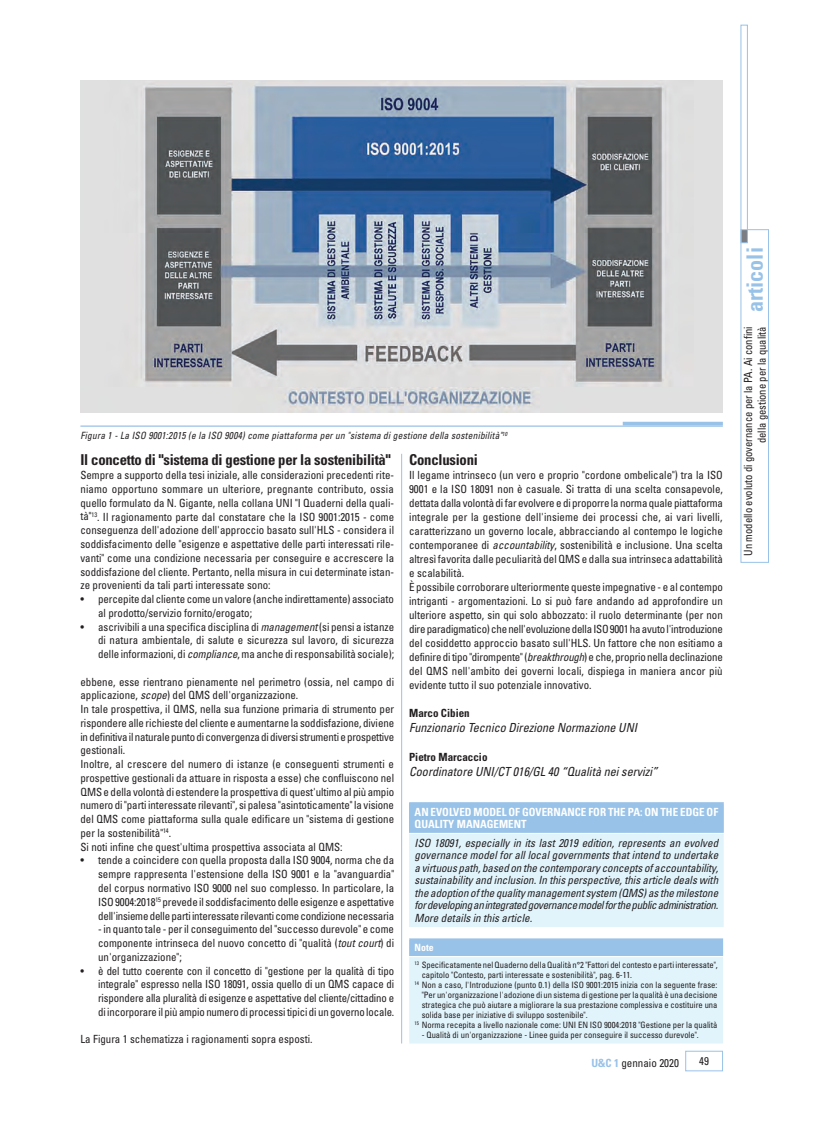
<style>
.page{position:relative;width:815px;height:1124px;background:#fff}
.page>*{position:absolute;margin:0;border:0;box-sizing:border-box;transform-origin:0 0}
.t1{font:700 condensed 22.5px "Univers LT Std";color:#98c2e7}
.t2{font:700 condensed 15px "Univers";letter-spacing:-.015em;color:#231f20}
.t3{font:italic condensed 12.5px "Univers";color:#231f20}
.t4{font:condensed 11.25px/13.8px "Univers LT Std";color:#231f20;text-align:justify}
.t5{font:italic condensed 11.25px/12.5px "Univers LT Std";letter-spacing:-.035em;color:#231f20;text-align:justify}
.t6{font:condensed 11.25px/13.8px "Univers LT Std";color:#231f20;text-align:justify;scale:.96 1}
.t7{font:condensed 11.25px/13.8px "Univers LT Std";color:#231f20;text-align:right;scale:.94 1}
.t8{font:700 condensed 11.25px/12.5px "Univers LT Std";color:#fff}
.t9{font:700 condensed 11.25px "Univers";color:#231f20}
.t10{font:italic condensed 10px "Univers LT Std";letter-spacing:.025em;color:#231f20;scale:.94 1}
.t11{font:700 condensed 10px "Univers LT Std";color:#fff}
.t12{font:condensed 8.75px "Univers LT Std";color:#231f20}
.s1{font-style:italic}
.s2{font-weight:700;color:#98c2e7}
</style>
<div class="page">
<div style="left:685px;top:1050px;width:38px;height:20px;border:1px solid #98c2e7"></div>
<hr style="left:401px;top:454px;width:1px;height:589px;background:#98c2e7">
<div style="left:741px;top:230px;width:6px;height:13px;background:#7b7d82"></div>
<div style="left:741px;top:25px;width:7px;height:218px;border:1px solid #98c2e7"></div>
<div style="left:741px;top:229px;width:28px;height:333px;border:1px solid #98c2e7"></div>
<div style="left:410px;top:802px;width:313px;height:31px;background:#98c2e7"></div>
<div style="left:410px;top:833px;width:313px;height:93px;background:#e1f4fc"></div>
<hr style="left:409px;top:802px;width:315px;height:1px;background:#98c2e7">
<svg style="left:409px;top:803px;width:1px;height:29px"></svg>
<svg style="left:723px;top:803px;width:1px;height:29px"></svg>
<hr style="left:409px;top:832px;width:315px;height:1px;background:#fff">
<hr style="left:409px;top:833px;width:1px;height:92px;background:#e1f4fc">
<hr style="left:723px;top:833px;width:1px;height:92px;background:#e1f4fc">
<hr style="left:409px;top:925px;width:315px;height:1px;background:#e1f4fc">
<img style="left:80px;top:80px;width:643px;height:332px">
<hr style="left:80px;top:425px;width:643px;height:1px;background:#98c2e7">
<svg style="left:623px;top:421px;width:100px;height:4px"></svg>
<div style="left:410px;top:938px;width:312px;height:18px;background:#98c2e7"></div>
<div style="left:410px;top:956px;width:312px;height:86px;background:#e1f4fc"></div>
<hr style="left:409px;top:938px;width:314px;height:1px;background:#98c2e7">
<svg style="left:409px;top:939px;width:1px;height:17px"></svg>
<svg style="left:722px;top:939px;width:1px;height:17px"></svg>
<hr style="left:409px;top:956px;width:314px;height:1px;background:#fff">
<hr style="left:409px;top:956px;width:1px;height:86px;background:#e1f4fc">
<hr style="left:722px;top:956px;width:1px;height:86px;background:#e1f4fc">
<hr style="left:409px;top:1042px;width:314px;height:1px;background:#e1f4fc">
<p class="t10" style="left:80px;top:429px;width:456px">Figura 1 - La ISO 9001:2015 (e la ISO 9004) come piattaforma per un "sistema di gestione della sostenibilità"<sup>10</sup></p>
<h2 class="t2" style="left:80px;top:451px;width:312px">Il concetto di "sistema di gestione per la sostenibilità"</h2>
<p class="t4" style="left:80px;top:468px;width:315px">Sempre a supporto della tesi iniziale, alle considerazioni precedenti rite&shy;niamo opportuno sommare un ulteriore, pregnante contributo, ossia quello formulato da N. Gigante, nella collana UNI "I Quaderni della quali&shy;tà"<sup>13</sup>. Il ragionamento parte dal constatare che la ISO 9001:2015 - come conseguenza dell'adozione dell'approccio basato sull'HLS - considera il soddisfacimento delle "esigenze e aspettative delle parti interessati rile&shy;vanti" come una condizione necessaria per conseguire e accrescere la soddisfazione del cliente. Pertanto, nella misura in cui determinate istan&shy;ze provenienti da tali parti interessate sono:</p>
<p class="t4" style="left:98px;top:592px;width:297px;text-indent:-18px">• percepite dal cliente come un valore (anche indirettamente) associato al prodotto/servizio fornito/erogato;</p>
<p class="t4" style="left:98px;top:619px;width:298px;text-indent:-18px">• ascrivibili a una specifica disciplina di <span class="s1">management</span> (si pensi a istanze di natura ambientale, di salute e sicurezza sul lavoro, di sicurezza delle informazioni, di <span class="s1">compliance</span>, ma anche di responsabilità sociale);</p>
<p class="t4" style="left:80px;top:674px;width:315px;text-align:left">ebbene, esse rientrano pienamente nel perimetro (ossia, nel campo di applicazione, <span class="s1">scope</span>) del QMS dell'organizzazione.<br>In tale prospettiva, il QMS, nella sua funzione primaria di strumento per rispondere alle richieste del cliente e aumentarne la soddisfazione, diviene in definitiva il naturale punto di convergenza di diversi strumenti e prospettive gestionali.<br>Inoltre, al crescere del numero di istanze (e conseguenti strumenti e prospettive gestionali da attuare in risposta a esse) che confluiscono nel QMS e della volontà di estendere la prospettiva di quest'ultimo al più ampio numero di "parti interessate rilevanti", si palesa "asintoticamente" la visione del QMS come piattaforma sulla quale edificare un "sistema di gestione per la sostenibilità"<sup>14</sup>.<br>Si noti infine che quest'ultima prospettiva associata al QMS:</p>
<p class="t4" style="left:98px;top:853px;width:298px;text-indent:-18px">• tende a coincidere con quella proposta dalla ISO 9004, norma che da sempre rappresenta l'estensione della ISO 9001 e la "avanguardia" del corpus normativo ISO 9000 nel suo complesso. In particolare, la ISO 9004:2018<sup>15</sup> prevede il soddisfacimento delle esigenze e aspettative dell'insieme delle parti interessate rilevanti come condizione necessaria</p>
<p class="t4" style="left:98px;top:922px;width:297px">- in quanto tale - per il conseguimento del "successo durevole" e come componente intrinseca del nuovo concetto di "qualità (<span class="s1">tout court</span>) di un'organizzazione";</p>
<p class="t6" style="left:98px;top:963px;width:310px;text-indent:-18px">• è del tutto coerente con il concetto di "gestione per la qualità di tipo integrale" espresso nella ISO 18091, ossia quello di un QMS capace di rispondere alla pluralità di esigenze e aspettative del cliente/cittadino e di incorporare il più ampio numero di processi tipici di un governo locale.</p>
<p class="t4" style="left:80px;top:1032px;width:234px">La Figura 1 schematizza i ragionamenti sopra esposti.</p>
<h2 class="t2" style="left:409px;top:451px;width:70px">Conclusioni</h2>
<p class="t4" style="left:409px;top:468px;width:315px;text-align:left">Il legame intrinseco (un vero e proprio "cordone ombelicale") tra la ISO 9001 e la ISO 18091 non è casuale. Si tratta di una scelta consapevole, dettata dalla volontà di far evolvere e di proporre la norma quale piattaforma integrale per la gestione dell'insieme dei processi che, ai vari livelli, caratterizzano un governo locale, abbracciando al contempo le logiche contemporanee di <span class="s1">accountability</span>, sostenibilità e inclusione. Una scelta altresì favorita dalle peculiarità del QMS e dalla sua intrinseca adattabilità e scalabilità.<br>È possibile corroborare ulteriormente queste impegnative - e al contempo intriganti - argomentazioni. Lo si può fare andando ad approfondire un ulteriore aspetto, sin qui solo abbozzato: il ruolo determinante (per non dire paradigmatico) che nell'evoluzione della ISO 9001 ha avuto l'introduzione del cosiddetto approccio basato sull'HLS. Un fattore che non esitiamo a definire di tipo "dirompente" (<span class="s1">breakthrough</span>) e che, proprio nella declinazione del QMS nell'ambito dei governi locali, dispiega in maniera ancor più evidente tutto il suo potenziale innovativo.</p>
<p class="t9" style="left:409px;top:706px;width:62px">Marco Cibien</p>
<p class="t3" style="left:409px;top:720px;width:230px">Funzionario Tecnico Direzione Normazione UNI</p>
<p class="t9" style="left:409px;top:750px;width:80px">Pietro Marcaccio</p>
<p class="t3" style="left:409px;top:763px;width:250px">Coordinatore UNI/CT 016/GL 40 “Qualità nei servizi”</p>
<p class="t8" style="left:415px;top:805px;width:305px">AN EVOLVED MODEL OF GOVERNANCE FOR THE PA: ON THE EDGE OF<br>QUALITY MANAGEMENT</p>
<p class="t5" style="left:415px;top:836px;width:305px">ISO 18091, especially in its last 2019 edition, represents an evolved governance model for all local governments that intend to undertake a virtuous path, based on the contemporary concepts of accountability, sustainability and inclusion. In this perspective, this article deals with the adoption of the quality management system (QMS) as the milestone for developing an integrated governance model for the public administration.<br>More details in this article.</p>
<p class="t11" style="left:415px;top:941px;width:21px">Note</p>
<p class="t12" style="left:415px;top:959px;width:305px"><sup>13</sup> Specificatamente nel Quaderno della Qualità n°2 "Fattori del contesto e parti interessate",</p>
<p class="t12" style="left:422px;top:969px;width:212px">capitolo "Contesto, parti interessate e sostenibilità", pag. 6-11.</p>
<p class="t12" style="left:415px;top:979px;width:304px"><sup>14</sup> Non a caso, l'Introduzione (punto 0.1) della ISO 9001:2015 inizia con la seguente frase:</p>
<p class="t12" style="left:422px;top:989px;width:297px">"Per un'organizzazione l'adozione di un sistema di gestione per la qualità è una decisione</p>
<p class="t12" style="left:422px;top:999px;width:297px">strategica che può aiutare a migliorare la sua prestazione complessiva e costituire una</p>
<p class="t12" style="left:422px;top:1009px;width:167px">solida base per iniziative di sviluppo sostenibile".</p>
<p class="t12" style="left:415px;top:1019px;width:304px"><sup>15</sup> Norma recepita a livello nazionale come: UNI EN ISO 9004:2018 "Gestione per la qualità</p>
<p class="t12" style="left:422px;top:1029px;width:279px">- Qualità di un'organizzazione - Linee guida per conseguire il successo durevole".</p>
<p class="t4" style="left:591px;top:1055px;width:89px"><span class="s2">U&amp;C 1</span> gennaio 2020</p>
<p class="t4" style="left:699px;top:1053px;width:11px">49</p>
<h1 class="t1" style="left:741px;top:312px;width:66px;rotate:-90deg">articoli</h1>
<p class="t7" style="left:741px;top:555px;width:245px;rotate:-90deg">Un modello evoluto di governance per la PA. Ai confini della gestione per la qualità</p>
</div>
